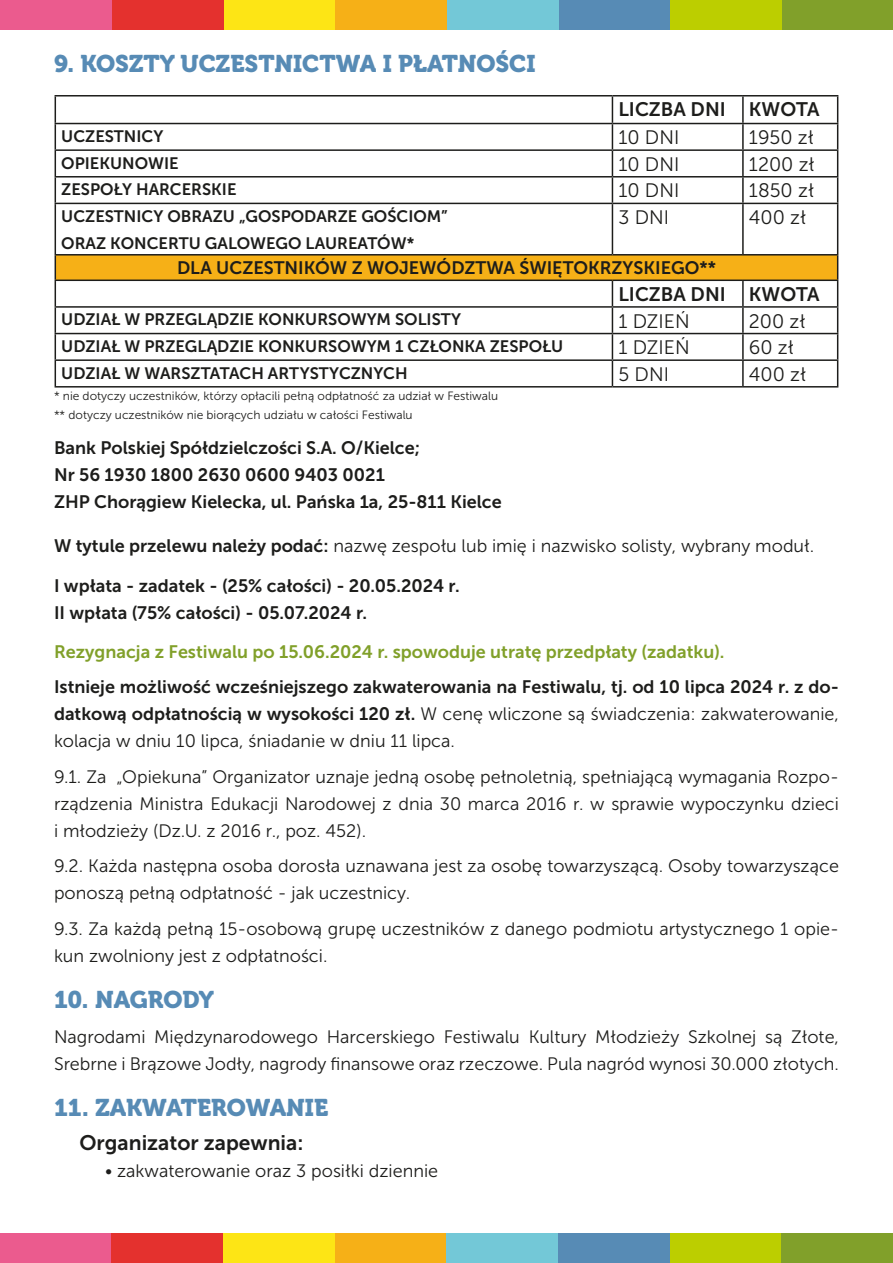
<style>
.page{position:relative;width:893px;height:1263px;background:#fff}
.page>*{position:absolute;margin:0;border:0;box-sizing:border-box;transform-origin:0 0}
.naglowek-1st{font:24px "Museo 900";color:#578bb5}
.naglowek-3st{font:21px "Museo Sans 700";color:#1d1d1b}
.t1{font:19.5px "Museo Sans 300";color:#1d1d1b}
.t2{font:19.5px "Museo Sans 700";color:#1d1d1b}
.normal-tabulator{font:18px/27px "Museo Sans 300";color:#1d1d1b}
.normal-maly{font:18px/27px "Museo Sans 700";color:#1d1d1b;text-align:justify}
.wyroznienie2{font:18px "Museo Sans 700";color:#81a02a}
.t3{font:16.5px/27px "Museo Sans 700";color:#1d1d1b}
.przypis{font:12px "Museo Sans 300";color:#1d1d1b}
.s1{font-family:"Museo Sans 700"}
.s2{font-family:"Museo Sans 300"}
</style>
<div class="page">
<div style="left:0;top:1233px;width:111px;height:30px;background:#eb5b8e"></div>
<div style="left:111px;top:1233px;width:112px;height:30px;background:#e4312e"></div>
<div style="left:223px;top:1233px;width:112px;height:30px;background:#fde515"></div>
<div style="left:335px;top:1233px;width:111px;height:30px;background:#f6b017"></div>
<div style="left:446px;top:1233px;width:112px;height:30px;background:#73c8d7"></div>
<div style="left:558px;top:1233px;width:112px;height:30px;background:#578bb5"></div>
<div style="left:670px;top:1233px;width:111px;height:30px;background:#bcce00"></div>
<div style="left:781px;top:1233px;width:112px;height:30px;background:#81a02a"></div>
<div style="left:0;top:0;width:112px;height:30px;background:#eb5b8e"></div>
<div style="left:112px;top:0;width:112px;height:30px;background:#e4312e"></div>
<div style="left:224px;top:0;width:111px;height:30px;background:#fde515"></div>
<div style="left:335px;top:0;width:112px;height:30px;background:#f6b017"></div>
<div style="left:447px;top:0;width:112px;height:30px;background:#73c8d7"></div>
<div style="left:559px;top:0;width:111px;height:30px;background:#578bb5"></div>
<div style="left:670px;top:0;width:112px;height:30px;background:#bcce00"></div>
<div style="left:782px;top:0;width:111px;height:30px;background:#81a02a"></div>
<div style="left:55px;top:255px;width:783px;height:25px;background:#f6b017"></div>
<hr style="left:55px;top:95px;width:557px;height:2px;background:#1d1d1b">
<hr style="left:612px;top:95px;width:131px;height:2px;background:#1d1d1b">
<hr style="left:743px;top:95px;width:95px;height:2px;background:#1d1d1b">
<hr style="left:742px;top:97px;width:2px;height:26px;background:#1d1d1b">
<hr style="left:55px;top:123px;width:557px;height:1px;background:#1d1d1b">
<hr style="left:612px;top:123px;width:131px;height:1px;background:#1d1d1b">
<hr style="left:743px;top:123px;width:95px;height:1px;background:#1d1d1b">
<hr style="left:742px;top:124px;width:2px;height:25px;background:#1d1d1b">
<hr style="left:55px;top:149px;width:557px;height:2px;background:#1d1d1b">
<hr style="left:612px;top:149px;width:131px;height:2px;background:#1d1d1b">
<hr style="left:743px;top:149px;width:95px;height:2px;background:#1d1d1b">
<hr style="left:742px;top:151px;width:2px;height:25px;background:#1d1d1b">
<hr style="left:55px;top:176px;width:557px;height:2px;background:#1d1d1b">
<svg style="left:55px;top:97px;width:1px;height:106px"></svg>
<hr style="left:612px;top:176px;width:131px;height:2px;background:#1d1d1b">
<svg style="left:612px;top:97px;width:1px;height:106px"></svg>
<hr style="left:743px;top:176px;width:95px;height:2px;background:#1d1d1b">
<hr style="left:742px;top:178px;width:2px;height:25px;background:#1d1d1b">
<svg style="left:837px;top:97px;width:1px;height:106px"></svg>
<hr style="left:55px;top:203px;width:557px;height:1px;background:#1d1d1b">
<hr style="left:55px;top:204px;width:1px;height:50px;background:#1d1d1b">
<hr style="left:612px;top:203px;width:131px;height:1px;background:#1d1d1b">
<hr style="left:612px;top:204px;width:1px;height:50px;background:#1d1d1b">
<hr style="left:743px;top:203px;width:95px;height:1px;background:#1d1d1b">
<hr style="left:742px;top:204px;width:2px;height:50px;background:#1d1d1b">
<hr style="left:837px;top:204px;width:1px;height:50px;background:#1d1d1b">
<hr style="left:55px;top:254px;width:557px;height:2px;background:#1d1d1b">
<hr style="left:612px;top:254px;width:131px;height:2px;background:#1d1d1b">
<hr style="left:743px;top:254px;width:95px;height:2px;background:#1d1d1b">
<hr style="left:55px;top:280px;width:557px;height:1px;background:#1d1d1b">
<hr style="left:612px;top:280px;width:131px;height:1px;background:#1d1d1b">
<hr style="left:743px;top:280px;width:95px;height:1px;background:#1d1d1b">
<hr style="left:742px;top:281px;width:2px;height:25px;background:#1d1d1b">
<hr style="left:55px;top:306px;width:557px;height:2px;background:#1d1d1b">
<hr style="left:612px;top:306px;width:131px;height:2px;background:#1d1d1b">
<hr style="left:743px;top:306px;width:95px;height:2px;background:#1d1d1b">
<hr style="left:742px;top:308px;width:2px;height:25px;background:#1d1d1b">
<hr style="left:55px;top:333px;width:557px;height:1px;background:#1d1d1b">
<hr style="left:612px;top:333px;width:131px;height:1px;background:#1d1d1b">
<hr style="left:743px;top:333px;width:95px;height:1px;background:#1d1d1b">
<hr style="left:742px;top:334px;width:2px;height:25px;background:#1d1d1b">
<hr style="left:55px;top:359px;width:557px;height:2px;background:#1d1d1b">
<svg style="left:55px;top:256px;width:1px;height:130px"></svg>
<hr style="left:612px;top:359px;width:131px;height:2px;background:#1d1d1b">
<svg style="left:612px;top:281px;width:1px;height:105px"></svg>
<hr style="left:743px;top:359px;width:95px;height:2px;background:#1d1d1b">
<hr style="left:742px;top:361px;width:2px;height:25px;background:#1d1d1b">
<svg style="left:837px;top:256px;width:1px;height:130px"></svg>
<hr style="left:55px;top:386px;width:557px;height:2px;background:#1d1d1b">
<hr style="left:612px;top:386px;width:131px;height:2px;background:#1d1d1b">
<hr style="left:743px;top:386px;width:95px;height:2px;background:#1d1d1b">
<p class="naglowek-1st" style="left:54px;top:50px;width:483px">9. KOSZTY UCZESTNICTWA I PŁATNOŚCI</p>
<p class="t2" style="left:618px;top:99px;width:109px">LICZBA DNI</p>
<p class="t2" style="left:749px;top:99px;width:72px">KWOTA</p>
<p class="t3" style="left:61px;top:123px;width:104px">UCZESTNICY</p>
<p class="t1" style="left:618px;top:127px;width:62px">10 DNI</p>
<p class="t1" style="left:749px;top:127px;width:66px">1950 zł</p>
<p class="t3" style="left:61px;top:149px;width:119px">OPIEKUNOWIE</p>
<p class="t1" style="left:618px;top:154px;width:62px">10 DNI</p>
<p class="t1" style="left:749px;top:154px;width:67px">1200 zł</p>
<p class="t3" style="left:61px;top:176px;width:177px">ZESPOŁY HARCERSKIE</p>
<p class="t1" style="left:618px;top:180px;width:62px">10 DNI</p>
<p class="t1" style="left:749px;top:180px;width:67px">1850 zł</p>
<p class="t3" style="left:61px;top:203px;width:388px">UCZESTNICY OBRAZU „GOSPODARZE GOŚCIOM”<br>ORAZ KONCERTU GALOWEGO LAUREATÓW*</p>
<p class="t1" style="left:618px;top:207px;width:52px">3 DNI</p>
<p class="t1" style="left:749px;top:207px;width:59px">400 zł</p>
<p class="normal-maly" style="left:177px;top:255px;width:540px">DLA UCZESTNIKÓW Z WOJEWÓDZTWA ŚWIĘTOKRZYSKIEGO**</p>
<p class="t2" style="left:618px;top:283px;width:109px">LICZBA DNI</p>
<p class="t2" style="left:749px;top:283px;width:72px">KWOTA</p>
<p class="t3" style="left:61px;top:306px;width:401px">UDZIAŁ W PRZEGLĄDZIE KONKURSOWYM SOLISTY</p>
<p class="t1" style="left:618px;top:310px;width:73px">1 DZIEŃ</p>
<p class="t1" style="left:749px;top:310px;width:58px">200 zł</p>
<p class="t3" style="left:61px;top:333px;width:504px">UDZIAŁ W PRZEGLĄDZIE KONKURSOWYM 1 CZŁONKA ZESPOŁU</p>
<p class="t1" style="left:618px;top:337px;width:73px">1 DZIEŃ</p>
<p class="t1" style="left:749px;top:337px;width:46px">60 zł</p>
<p class="t3" style="left:61px;top:359px;width:348px">UDZIAŁ W WARSZTATACH ARTYSTYCZNYCH</p>
<p class="t1" style="left:618px;top:364px;width:52px">5 DNI</p>
<p class="t1" style="left:749px;top:364px;width:59px">400 zł</p>
<p class="przypis" style="left:54px;top:390px;width:446px">* nie dotyczy uczestników, którzy opłacili pełną odpłatność za udział w Festiwalu</p>
<p class="przypis" style="left:54px;top:408px;width:360px">** dotyczy uczestników nie biorących udziału w całości Festiwalu</p>
<p class="normal-maly" style="left:54px;top:435px;width:367px">Bank Polskiej Spółdzielczości S.A. O/Kielce;</p>
<p class="normal-maly" style="left:54px;top:462px;width:332px">Nr 56 1930 1800 2630 0600 9403 0021</p>
<p class="normal-maly" style="left:54px;top:489px;width:449px">ZHP Chorągiew Kielecka, ul. Pańska 1a, 25-811 Kielce</p>
<p class="normal-tabulator" style="left:54px;top:533px;width:762px"><span class="s1">W tytule przelewu należy podać:</span> nazwę zespołu lub imię i nazwisko solisty, wybrany moduł.</p>
<p class="normal-maly" style="left:54px;top:572px;width:407px">I wpłata - zadatek - (25% całości) - 20.05.2024 r.</p>
<p class="normal-maly" style="left:54px;top:599px;width:315px">II wpłata (75% całości) - 05.07.2024 r.</p>
<p class="wyroznienie2" style="left:54px;top:641px;width:672px">Rezygnacja z Festiwalu po 15.06.2024 r. spowoduje utratę przedpłaty (zadatku).</p>
<p class="normal-maly" style="left:54px;top:673px;width:786px">Istnieje możliwość wcześniejszego zakwaterowania na Festiwalu, tj. od 10 lipca 2024 r. z do&shy;datkową odpłatnością w wysokości 120 zł. <span class="s2">W cenę wliczone są świadczenia: zakwaterowanie, kolacja w dniu 10 lipca, śniadanie w dniu 11 lipca.</span></p>
<p class="normal-tabulator" style="left:54px;top:763px;width:786px;text-align:justify">9.1. Za „Opiekuna” Organizator uznaje jedną osobę pełnoletnią, spełniającą wymagania Rozpo&shy;rządzenia Ministra Edukacji Narodowej z dnia 30 marca 2016 r. w sprawie wypoczynku dzieci i młodzieży (Dz.U. z 2016 r., poz. 452).</p>
<p class="normal-tabulator" style="left:54px;top:853px;width:786px">9.2. Każda następna osoba dorosła uznawana jest za osobę towarzyszącą. Osoby towarzyszące ponoszą pełną odpłatność - jak uczestnicy.</p>
<p class="normal-tabulator" style="left:54px;top:915px;width:786px">9.3. Za każdą pełną 15-osobową grupę uczestników z danego podmiotu artystycznego 1 opie&shy;kun zwolniony jest z odpłatności.</p>
<p class="naglowek-1st" style="left:54px;top:985px;width:161px">10. NAGRODY</p>
<p class="normal-tabulator" style="left:54px;top:1023px;width:786px">Nagrodami Międzynarodowego Harcerskiego Festiwalu Kultury Młodzieży Szkolnej są Złote,<br>Srebrne i Brązowe Jodły, nagrody finansowe oraz rzeczowe. Pula nagród wynosi 30.000 złotych.</p>
<p class="naglowek-1st" style="left:54px;top:1094px;width:276px">11. ZAKWATEROWANIE</p>
<p class="naglowek-3st" style="left:80px;top:1131px;width:225px">Organizator zapewnia:</p>
<p class="normal-tabulator" style="left:105px;top:1157px;width:335px">• zakwaterowanie oraz 3 posiłki dziennie</p>
</div>
